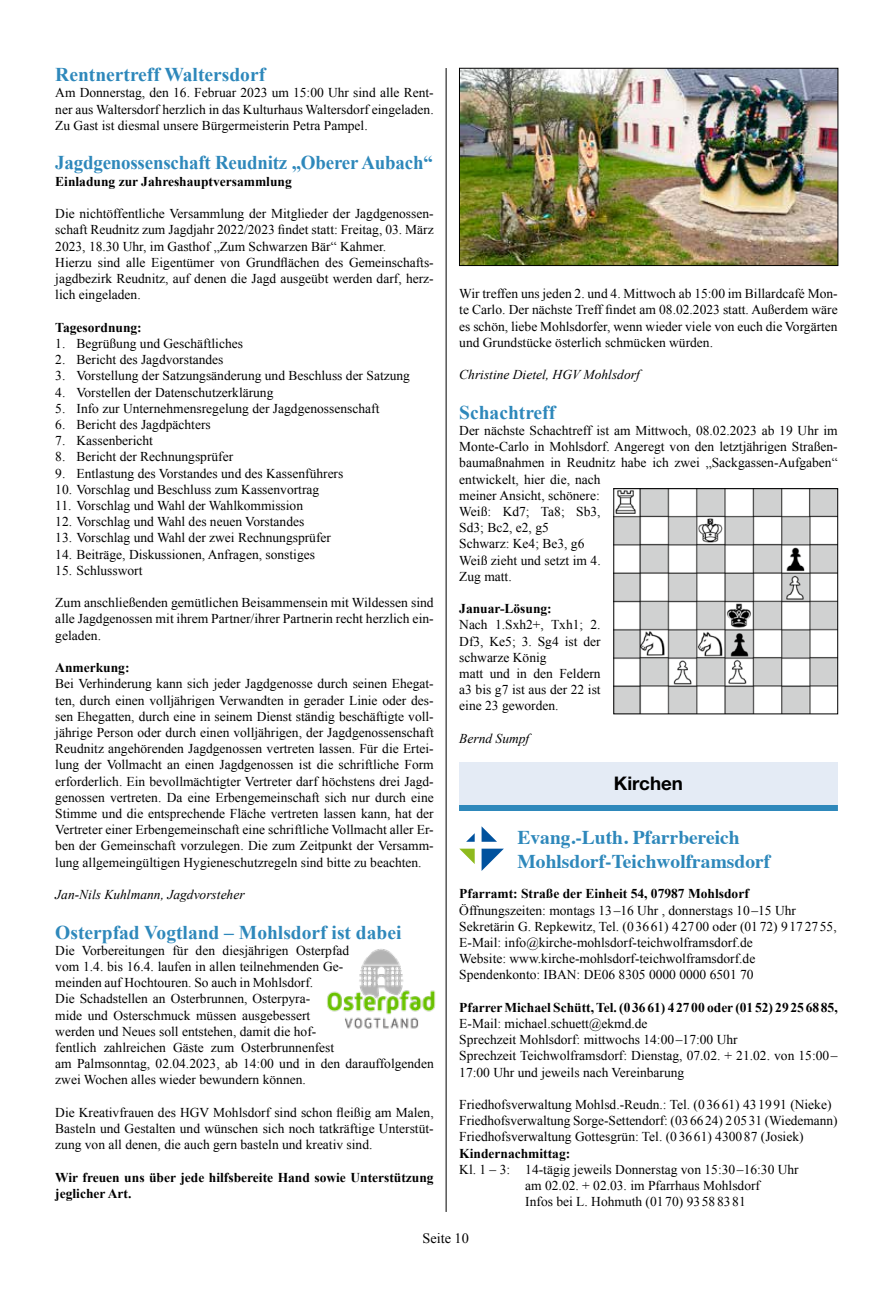
<style>
.page{position:relative;width:893px;height:1297px;background:#fff}
.page>*{position:absolute;margin:0;border:0;box-sizing:border-box;transform-origin:0 0}
.t1{font:700 19.5px "Times New Roman";color:#2e88bb}
.t2{font:700 19.5px/23.4px "Times";color:#2e88bb}
.t3{font:700 18.75px "Helvetica Neue LT Std";color:#000}
.t4{font:14.25px "Times New Roman";color:#000}
.t5{font:13.5px/16.2px "Times New Roman";color:#000}
.t6{font:700 13.5px/16.4px "Times New Roman";color:#000}
.t7{font:italic 13.5px "Times New Roman";color:#000}
</style>
<div class="page">
<hr style="left:446px;top:68px;width:1px;height:1144px;background:#000">
<img style="left:327px;top:949px;width:109px;height:80px">
<img style="left:461px;top:70px;width:375px;height:194px">
<div style="left:459px;top:68px;width:379px;height:198px;border:1px solid #000"></div>
<svg style="left:459px;top:804px;width:379px;height:7px;fill:#2e88bb"></svg>
<div style="left:459px;top:762px;width:379px;height:42px;background:#e4ebf5"></div>
<svg style="left:459px;top:826px;width:45px;height:45px"></svg>
<img style="left:615px;top:490px;width:221px;height:222px">
<div style="left:613px;top:488px;width:225px;height:226px;border:1px solid #000"></div>
<h1 class="t1" style="left:55px;top:61px;width:211px">Rentnertreff Waltersdorf</h1>
<p class="t5" style="left:55px;top:85px;width:380px;text-align:justify">Am Donnerstag, den 16. Februar 2023 um 15:00 Uhr sind alle Rent&shy;ner aus Waltersdorf herzlich in das Kulturhaus Waltersdorf eingeladen.<br>Zu Gast ist diesmal unsere Bürgermeisterin Petra Pampel.</p>
<h1 class="t1" style="left:55px;top:149px;width:379px">Jagdgenossenschaft Reudnitz „Oberer Aubach“</h1>
<p class="t6" style="left:55px;top:173px;width:238px">Einladung zur Jahreshauptversammlung</p>
<p class="t5" style="left:55px;top:205px;width:380px">Die nichtöffentliche Versammlung der Mitglieder der Jagdgenossen&shy;schaft Reudnitz zum Jagdjahr 2022/2023 findet statt: Freitag, 03. März 2023, 18.30 Uhr, im Gasthof „Zum Schwarzen Bär“ Kahmer.<br>Hierzu sind alle Eigentümer von Grundflächen des Gemeinschafts&shy;jagdbezirk Reudnitz, auf denen die Jagd ausgeübt werden darf, herz&shy;lich eingeladen.</p>
<p class="t6" style="left:55px;top:319px;width:88px">Tagesordnung:</p>
<p class="t5" style="left:55px;top:335px;width:189px">1. Begrüßung und Geschäftliches</p>
<p class="t5" style="left:55px;top:351px;width:170px">2. Bericht des Jagdvorstandes</p>
<p class="t5" style="left:55px;top:368px;width:356px">3. Vorstellung der Satzungsänderung und Beschluss der Satzung</p>
<p class="t5" style="left:55px;top:384px;width:220px">4. Vorstellen der Datenschutzerklärung</p>
<p class="t5" style="left:55px;top:400px;width:326px">5. Info zur Unternehmensregelung der Jagdgenossenschaft</p>
<p class="t5" style="left:55px;top:416px;width:157px">6. Bericht des Jagdpächters</p>
<p class="t5" style="left:55px;top:432px;width:99px">7. Kassenbericht</p>
<p class="t5" style="left:55px;top:449px;width:179px">8. Bericht der Rechnungsprüfer</p>
<p class="t5" style="left:55px;top:465px;width:290px">9. Entlastung des Vorstandes und des Kassenführers</p>
<p class="t5" style="left:55px;top:481px;width:265px">10. Vorschlag und Beschluss zum Kassenvortrag</p>
<p class="t5" style="left:55px;top:497px;width:249px">11. Vorschlag und Wahl der Wahlkommission</p>
<p class="t5" style="left:55px;top:513px;width:251px">12. Vorschlag und Wahl des neuen Vorstandes</p>
<p class="t5" style="left:55px;top:530px;width:277px">13. Vorschlag und Wahl der zwei Rechnungsprüfer</p>
<p class="t5" style="left:55px;top:546px;width:261px">14. Beiträge, Diskussionen, Anfragen, sonstiges</p>
<p class="t5" style="left:55px;top:562px;width:89px">15. Schlusswort</p>
<p class="t5" style="left:55px;top:594px;width:380px;text-align:justify">Zum anschließenden gemütlichen Beisammensein mit Wildessen sind alle Jagdgenossen mit ihrem Partner/ihrer Partnerin recht herzlich ein&shy;geladen.</p>
<p class="t6" style="left:55px;top:659px;width:76px">Anmerkung:</p>
<p class="t5" style="left:55px;top:675px;width:380px;text-align:justify">Bei Verhinderung kann sich jeder Jagdgenosse durch seinen Ehegat&shy;ten, durch einen volljährigen Verwandten in gerader Linie oder des&shy;sen Ehegatten, durch eine in seinem Dienst ständig beschäftigte voll&shy;jährige Person oder durch einen volljährigen, der Jagdgenossenschaft Reudnitz angehörenden Jagdgenossen vertreten lassen. Für die Ertei&shy;lung der Vollmacht an einen Jagdgenossen ist die schriftliche Form erforderlich. Ein bevollmächtigter Vertreter darf höchstens drei Jagd&shy;genossen vertreten. Da eine Erbengemeinschaft sich nur durch eine Stimme und die entsprechende Fläche vertreten lassen kann, hat der Vertreter einer Erbengemeinschaft eine schriftliche Vollmacht aller Er&shy;ben der Gemeinschaft vorzulegen. Die zum Zeitpunkt der Versamm&shy;lung allgemeingültigen Hygieneschutzregeln sind bitte zu beachten.</p>
<p class="t7" style="left:55px;top:885px;width:191px">Jan-Nils Kuhlmann, Jagdvorsteher</p>
<h1 class="t1" style="left:55px;top:918px;width:348px">Osterpfad Vogtland – Mohlsdorf ist dabei</h1>
<p class="t5" style="left:55px;top:942px;width:380px">Die Vorbereitungen für den diesjährigen Osterpfad<br>vom 1.4. bis 16.4. laufen in allen teilnehmenden Ge-<br>meinden auf Hochtouren. So auch in Mohlsdorf.<br>Die Schadstellen an Osterbrunnen, Osterpyra-<br>mide und Osterschmuck müssen ausgebessert<br>werden und Neues soll entstehen, damit die hof-<br>fentlich zahlreichen Gäste zum Osterbrunnenfest<br>am Palmsonntag, 02.04.2023, ab 14:00 und in den darauffolgenden zwei Wochen alles wieder bewundern können.</p>
<p class="t5" style="left:55px;top:1104px;width:380px;text-align:justify">Die Kreativfrauen des HGV Mohlsdorf sind schon fleißig am Malen, Basteln und Gestalten und wünschen sich noch tatkräftige Unterstüt&shy;zung von all denen, die auch gern basteln und kreativ sind.</p>
<p class="t6" style="left:55px;top:1169px;width:380px">Wir freuen uns über jede hilfsbereite Hand sowie Unterstützung jeglicher Art.</p>
<p class="t5" style="left:459px;top:285px;width:380px;text-align:justify">Wir treffen uns jeden 2. und 4. Mittwoch ab 15:00 im Billardcafé Mon&shy;te Carlo. Der nächste Treff findet am 08.02.2023 statt. Außerdem wäre es schön, liebe Mohlsdorfer, wenn wieder viele von euch die Vorgärten und Grundstücke österlich schmücken würden.</p>
<p class="t7" style="left:459px;top:365px;width:182px">Christine Dietel, HGV Mohlsdorf</p>
<h1 class="t1" style="left:459px;top:399px;width:98px">Schachtreff</h1>
<p class="t5" style="left:459px;top:422px;width:380px">Der nächste Schachtreff ist am Mittwoch, 08.02.2023 ab 19 Uhr im Monte-Carlo in Mohlsdorf. Angeregt von den letztjährigen Straßen&shy;baumaßnahmen in Reudnitz habe ich zwei „Sackgassen-Aufgaben“ entwickelt, hier die, nach<br>meiner Ansicht, schönere:<br>Weiß: Kd7; Ta8; Sb3,<br>Sd3; Bc2, e2, g5<br>Schwarz: Ke4; Be3, g6<br>Weiß zieht und setzt im 4.<br>Zug matt.</p>
<p class="t6" style="left:459px;top:600px;width:94px">Januar-Lösung:</p>
<p class="t5" style="left:459px;top:617px;width:143px">Nach 1.Sxh2+, Txh1; 2.<br>Df3, Ke5; 3. Sg4 ist der schwarze König<br>matt und in den Feldern a3 bis g7 ist aus der 22 ist eine 23 geworden.</p>
<p class="t7" style="left:459px;top:729px;width:72px">Bernd Sumpf</p>
<h2 class="t3" style="left:614px;top:772px;width:71px">Kirchen</h2>
<h1 class="t2" style="left:517px;top:824px;width:254px">Evang.-Luth. Pfarrbereich<br>Mohlsdorf-Teichwolframsdorf</h1>
<p class="t6" style="left:459px;top:885px;width:291px">Pfarramt: Straße der Einheit 54, 07987 Mohlsdorf</p>
<p class="t5" style="left:459px;top:902px;width:379px">Öffnungszeiten: montags 13–16 Uhr , donnerstags 10 –15 Uhr Sekretärin G. Repkewitz, Tel. (03661) 4 2700 oder (0172) 9 172755, E-Mail: info@kirche-mohlsdorf-teichwolframsdorf.de<br>Website: www.kirche-mohlsdorf-teichwolframsdorf.de Spendenkonto: IBAN: DE06 8305 0000 0000 6501 70</p>
<p class="t6" style="left:459px;top:999px;width:380px">Pfarrer Michael Schütt, Tel. (0 3661) 4 2700 oder (01 52) 29 256885,</p>
<p class="t5" style="left:459px;top:1015px;width:380px">E-Mail: michael.schuett@ekmd.de<br>Sprechzeit Mohlsdorf: mittwochs 14:00–17:00 Uhr<br>Sprechzeit Teichwolframsdorf: Dienstag, 07.02. + 21.02. von 15:00 – 17:00 Uhr und jeweils nach Vereinbarung</p>
<p class="t5" style="left:459px;top:1096px;width:380px">Friedhofsverwaltung Mohlsd.-Reudn.: Tel. (0 36 61) 43 1991 (Nieke)<br>Friedhofsverwaltung Sorge-Settendorf: (03 66 24) 20531 (Wiedemann)<br>Friedhofsverwaltung Gottesgrün: Tel. (03661) 4300 87 (Josiek)</p>
<p class="t6" style="left:459px;top:1145px;width:112px">Kindernachmittag:</p>
<p class="t5" style="left:525px;top:1161px;width:275px;text-indent:-66px">Kl. 1 – 3: 14-tägig jeweils Donnerstag von 15:30–16:30 Uhr am 02.02. + 02.03. im Pfarrhaus Mohlsdorf<br>Infos bei L. Hohmuth (01 70) 93 58 83 81</p>
<p class="t4" style="left:423px;top:1229px;width:48px">Seite 10</p>
</div>
